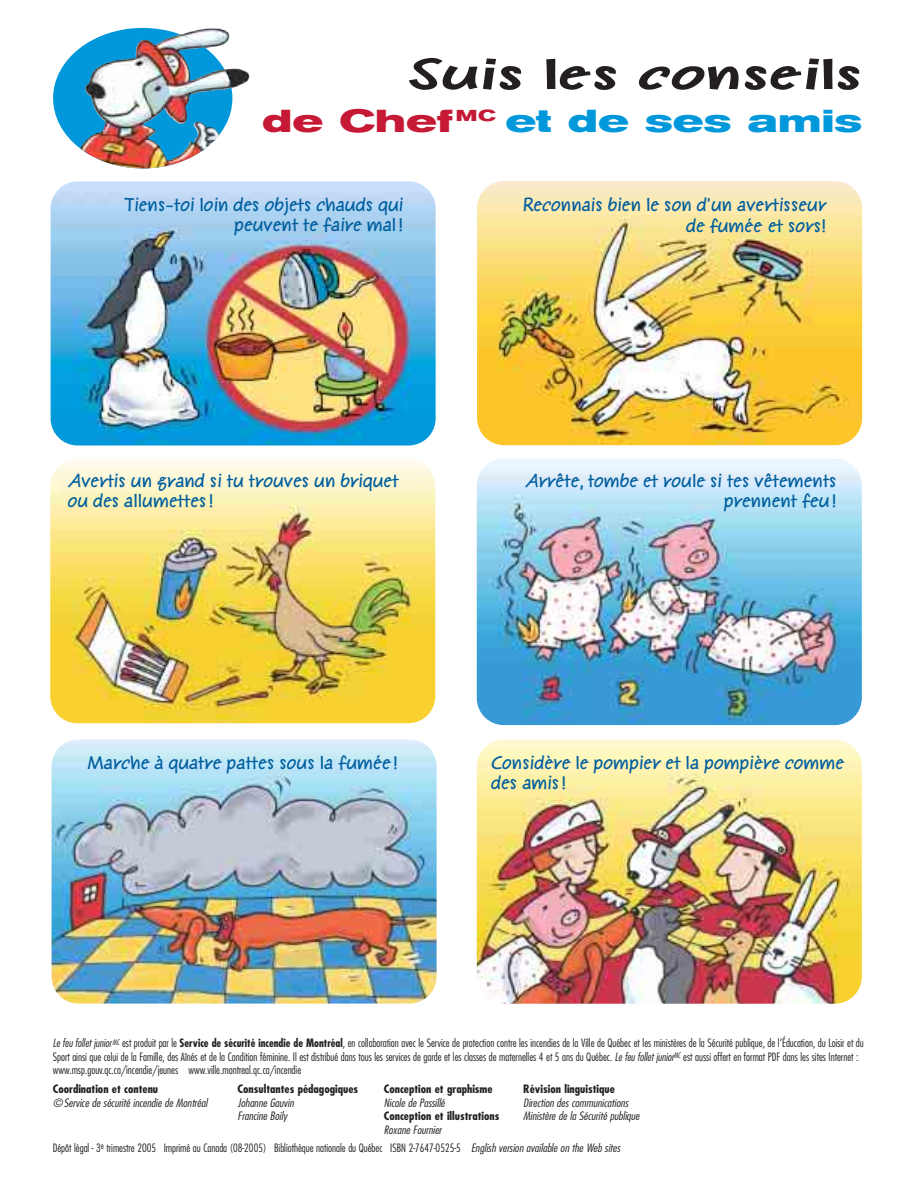
<style>
.page{position:relative;width:912px;height:1188px;background:#fff}
.page>*{position:absolute;margin:0;border:0;box-sizing:border-box;transform-origin:0 0}
.t1{font:700 39px "Sunday";color:#231f1f;scale:1.65 1}
.t2{font:700 expanded 31.5px "Akzidenz Grotesk BE";letter-spacing:.01em;color:#0098db;scale:1.2 1}
.t3{font:600 18px/20.2px "Saturday";color:#005e9e;text-align:right;scale:1.05 1}
.t4{font:300 condensed 11.25px/13.5px "Futura";color:#231f1f}
.t5{font:italic 300 condensed 11.25px "Futura";color:#231f1f;scale:1.1 1}
.t6{font:700 condensed 11.25px "Futura";color:#231f1f;scale:1.1 1}
.s1{color:#c51935}
.s2{font-style:italic}
.s3{font-weight:700}
</style>
<div class="page">
<img style="left:186px;top:28px;width:59px;height:43px">
<img style="left:53px;top:28px;width:179px;height:140px;border-radius:50%">
<img style="left:477px;top:181px;width:384px;height:264px;border-radius:27px">
<img style="left:51px;top:181px;width:384px;height:265px;border-radius:27px">
<img style="left:51px;top:739px;width:385px;height:265px;border-radius:27px">
<img style="left:476px;top:740px;width:385px;height:264px;border-radius:27px">
<img style="left:476px;top:459px;width:385px;height:266px;border-radius:27px">
<img style="left:50px;top:459px;width:385px;height:264px;border-radius:27px">
<img style="left:178px;top:33px;width:54px;height:37px">
<h1 class="t1" style="left:407px;top:60px;width:277px">Suis les conseils</h1>
<h2 class="t2" style="left:262px;top:110px;width:501px"><span class="s1">de Chef</span> <sup>MC</sup> et de ses amis</h2>
<h3 class="t3" style="left:124px;top:197px;width:267px">Tiens-toi loin des objets chauds qui peuvent te faire mal!</h3>
<h3 class="t3" style="left:68px;top:473px;width:316px;text-align:left">Avertis un grand si tu trouves un briquet ou des allumettes!</h3>
<h3 class="t3" style="left:523px;top:198px;width:290px">Reconnais bien le son d’un avertisseur de fumée et sors!</h3>
<h3 class="t3" style="left:525px;top:473px;width:298px">Arrête, tombe et roule si tes vêtements prennent feu!</h3>
<h3 class="t3" style="left:87px;top:755px;width:297px">Marche à quatre pattes sous la fumée!</h3>
<h3 class="t3" style="left:491px;top:755px;width:337px;text-align:left">Considère le pompier et la pompière comme des amis!</h3>
<p class="t4" style="left:53px;top:1037px;width:812px"><span class="s2">Le feu follet junior</span><sup>MC</sup> est produit par le <span class="s3">Service de sécurité incendie de Montréal</span>, en collaboration avec le Service de protection contre les incendies de la Ville de Québec et les ministères de la Sécurité publique, de l’Éducation, du Loisir et du<br>Sport ainsi que celui de la Famille, des Aînés et de la Condition féminine. Il est distribué dans tous les services de garde et les classes de maternelles 4 et 5 ans du Québec. <span class="s2">Le feu follet junior</span><sup>MC</sup> est aussi offert en format PDF dans les sites Internet : www.msp.gouv.qc.ca/incendie/jeunes www.ville.montreal.qc.ca/incendie</p>
<p class="t6" style="left:53px;top:1084px;width:97px">Coordination et contenu</p>
<p class="t6" style="left:237px;top:1084px;width:111px">Consultantes pédagogiques</p>
<p class="t6" style="left:383px;top:1084px;width:100px">Conception et graphisme</p>
<p class="t6" style="left:523px;top:1084px;width:85px">Révision linguistique</p>
<p class="t5" style="left:53px;top:1098px;width:142px">©Service de sécurité incendie de Montréal</p>
<p class="t5" style="left:237px;top:1098px;width:53px">Johanne Gauvin</p>
<p class="t5" style="left:383px;top:1098px;width:57px">Nicole de Passillé</p>
<p class="t5" style="left:523px;top:1098px;width:97px">Direction des communications</p>
<p class="t5" style="left:237px;top:1111px;width:47px">Francine Boily</p>
<p class="t6" style="left:383px;top:1111px;width:107px">Conception et illustrations</p>
<p class="t5" style="left:523px;top:1111px;width:107px">Ministère de la Sécurité publique</p>
<p class="t4" style="left:53px;top:1121px;width:569px;line-height:18.9px;text-indent:331px"><span class="s2">Roxane Fournier<br></span>Dépôt légal - 3<sup>e</sup> trimestre 2005 Imprimé au Canada (08-2005) Bibliothèque nationale du Québec ISBN 2-7647-0525-5 <span class="s2">English version available on the Web sites</span></p>
</div>
